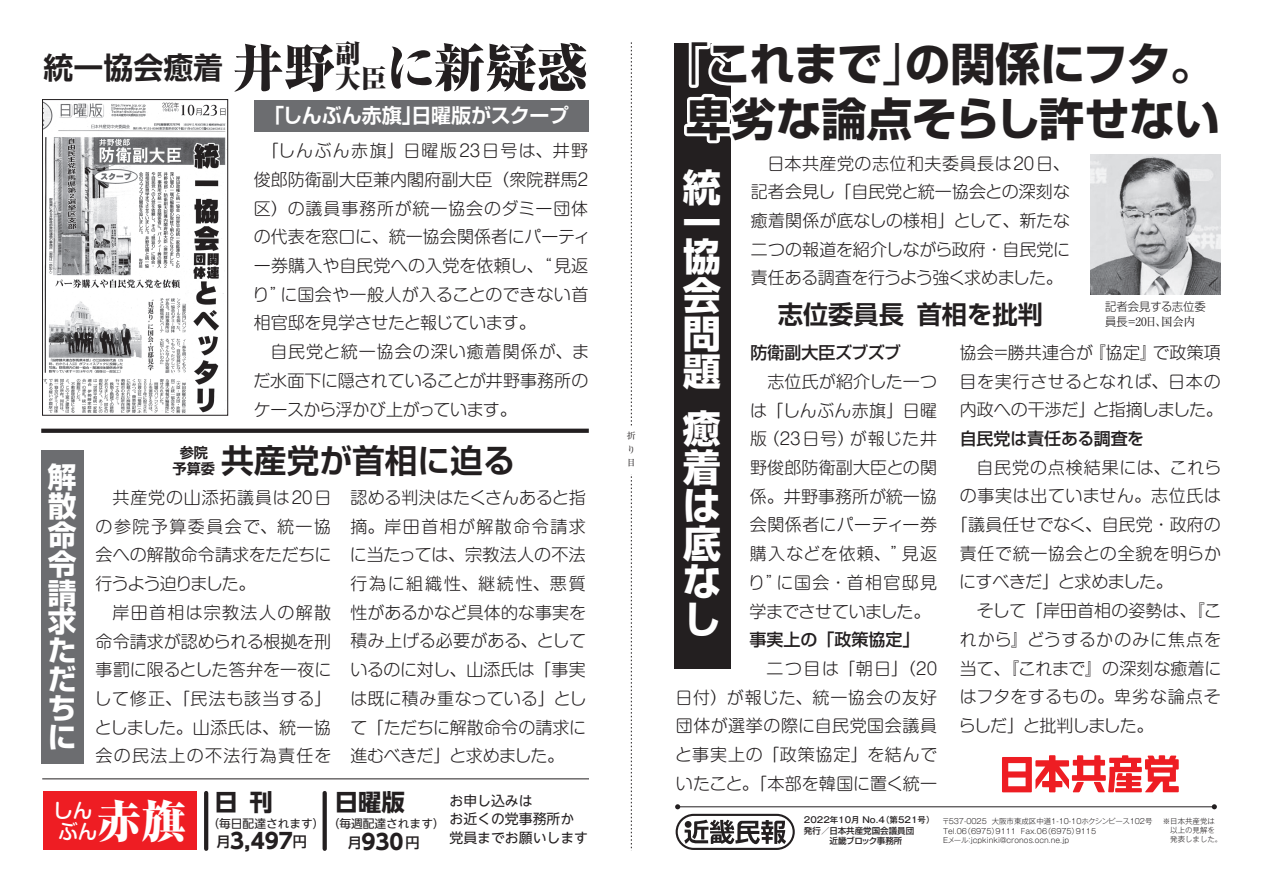
<style>
.page{position:relative;width:1263px;height:893px;background:#fff}
.page>*{position:absolute;margin:0;border:0;box-sizing:border-box;transform-origin:0 0}
.t1{font:800 expanded 51.3px "Ryumin Pr 5";color:#231f20}
.t2{font:700 45.15px/54.8px "Shin Go Pr 5";color:#231f20;text-align:center}
.t3{font:800 expanded 44.85px "Ryumin Pr 5";color:#fff}
.t4{font:700 38.25px/38.2px "Shin Go Pr 5";color:#fff;text-align:justify}
.t5{font:700 32.7px "Shin Go Pr 5 De";color:#231f20}
.t6{font:700 30px "Shin Go Pr 5 De";color:#231f20}
.t7{font:700 28.8px/28.8px "Shin Go Pr 5";color:#fff;text-align:justify}
.t8{font:800 expanded 25.65px "Ryumin Pr 5";color:#231f20}
.t9{font:700 25.2px "Shin Go Pr 5 De";color:#231f20}
.t10{font:700 23.4px "UD Shin Go NT Pro";color:#231f20}
.t11{font:700 21.3px "UD Shin Go NT Pro";color:#231f20}
.t12{font:700 19.95px "Shin Go Pr 5 De";letter-spacing:-.005em;color:#fff}
.t13{font:500 19.8px/20.9px "Shin M Go Pro";color:#fff}
.t14{font:300 16.95px/28.7px "Shin M Go Pro";letter-spacing:.005em;color:#231f20;text-align:justify}
.t15{font:300 16.95px/28.7px "Shin M Go Pro";letter-spacing:.03em;color:#231f20}
.t16{font:500 16.95px "Shin Go Pr 5";color:#231f20}
.t17{font:300 16.95px "Shin M Go Pro";letter-spacing:.035em;color:#231f20}
.t18{font:300 16.95px "Shin M Go Pro";letter-spacing:.055em;color:#231f20}
.t19{font:300 16.95px "Shin M Go Pro";letter-spacing:.04em;color:#231f20}
.t20{font:300 16.95px "Shin M Go Pro";letter-spacing:.045em;color:#231f20}
.t21{font:300 16.95px "Shin M Go Pro";letter-spacing:-.04em;color:#231f20}
.t22{font:300 16.95px "Shin M Go Pro";letter-spacing:-.055em;color:#231f20}
.t23{font:700 14.1px "Shin Go Pr 5 De";color:#231f20}
.t24{font:13.8px/18.9px "UD Shin Go NT Pro";color:#231f20}
.t25{font:11.7px "UD Shin Go NT Pro";color:#231f20}
.t26{font:11.7px "Ryumin Pr 5";color:#231f20}
.t27{font:300 11.7px "Shin Go Pr 5";color:#231f20}
.t28{font:9px/13.5px "Ryumin Pr 5";color:#231f20}
.t29{font:500 8.55px/10.6px "Shin Go Pr 5";color:#231f20}
.t30{font:500 8.55px "Gothic MB101 Pr 5";color:#231f20}
.t31{font:300 7.5px/9.6px "Gothic MB101 Pr 5";color:#231f20}
.s1{font-size:25.65px}
.s2{font-weight:500;font-size:14.25px}
.s3{font-weight:400}
.s4{font-family:"Shin Go Pr 5";font-weight:300}
</style>
<div class="page">
<div style="left:41px;top:450px;width:43px;height:314px;background:#6c6d70"></div>
<div style="left:674px;top:44px;width:56px;height:625px;background:#231f20"></div>
<svg style="left:684px;top:820px;width:102px;height:24px"></svg>
<div style="left:676px;top:814px;width:119px;height:36px;border:2px solid #231f20;border-radius:17px"></div>
<hr style="left:678px;top:806px;width:536px;height:1px;background:#231f20">
<svg style="left:1212px;top:804px;width:5px;height:5px"></svg>
<svg style="left:675px;top:804px;width:5px;height:5px"></svg>
<div style="left:43px;top:792px;width:153px;height:58px;background:#ee1d23"></div>
<svg style="left:204px;top:793px;width:4px;height:56px"></svg>
<svg style="left:323px;top:793px;width:4px;height:56px"></svg>
<hr style="left:42px;top:778px;width:547px;height:1px;background:#231f20">
<svg style="left:674px;top:43px;width:547px;height:338px"></svg>
<svg style="left:1002px;top:755px;width:177px;height:37px"></svg>
<img style="left:1090px;top:155px;width:130px;height:140px">
<div style="left:254px;top:100px;width:335px;height:32px;background:#6c6d70"></div>
<img style="left:44px;top:102px;width:182px;height:311px">
<div style="left:42px;top:99px;width:186px;height:316px;border:1px solid #231f20"></div>
<svg style="left:41px;top:429px;width:548px;height:4px;background:#292526"></svg>
<svg style="left:631px;top:42px;width:1px;height:809px"></svg>
<div style="left:626px;top:426px;width:11px;height:48px;background:#fff"></div>
<h3 class="t6" style="left:44px;top:43px;width:181px">統一協会癒着</h3>
<h3 class="t8" style="left:335px;top:33px;width:53px">副　</h3>
<h1 class="t1" style="left:232px;top:27px;width:357px">井野<span class="s1">大臣</span>に新疑惑</h1>
<p class="t12" style="left:264px;top:99px;width:306px">「しんぶん赤旗」日曜版がスクープ</p>
<p class="t14" style="left:252px;top:135px;width:341px;text-align:left">　「しんぶん赤旗」日曜版23日号は、井野俊郎防衛副大臣兼内閣府副大臣（衆院群馬２区）の議員事務所が統一協会のダミー団体の代表を窓口に、統一協会関係者にパーティー券購入や自民党への入党を依頼し、“見返り”に国会や一般人が入ることのできない首相官邸を見学させたと報じています。<br>　自民党と統一協会の深い癒着関係が、まだ水面下に隠されていることが井野事務所のケースから浮かび上がっています。</p>
<h3 class="t7" style="left:48px;top:461px;width:30px">解散命令請求ただちに</h3>
<p class="t23" style="left:180px;top:441px;width:30px">参院</p>
<h3 class="t5" style="left:221px;top:434px;width:296px">共産党が首相に迫る</h3>
<p class="t23" style="left:173px;top:457px;width:44px">予算委</p>
<p class="t15" style="left:95px;top:481px;width:238px">　共産党の山添拓議員は20日の参院予算委員会で、統一協会への解散命令請求をただちに行うよう迫りました。<br>　岸田首相は宗教法人の解散命令請求が認められる根拠を刑事罰に限るとした答弁を一夜にして修正、「民法も該当する」としました。山添氏は、統一協会の民法上の不法行為責任を</p>
<p class="t14" style="left:350px;top:481px;width:238px">認める判決はたくさんあると指摘。岸田首相が解散命令請求に当たっては、宗教法人の不法行為に組織性、継続性、悪質性があるかなど具体的な事実を積み上げる必要がある、としているのに対し、山添氏は「事実は既に積み重なっている」として「ただちに解散命令の請求に進むべきだ」と求めました。</p>
<h3 class="t10" style="left:335px;top:783px;width:72px">日曜版</h3>
<p class="t11" style="left:348px;top:824px;width:73px"><span class="s2">月</span>930<span class="s2">円</span></p>
<p class="t13" style="left:53px;top:798px;width:46px">しんぶん</p>
<h3 class="t3" style="left:97px;top:785px;width:91px">赤旗</h3>
<h3 class="t10" style="left:214px;top:783px;width:60px">日刊</h3>
<p class="t25" style="left:208px;top:814px;width:239px">（毎日配達されます）（毎週配達されます）</p>
<p class="t11" style="left:217px;top:823px;width:92px"><span class="s2">月</span>3,497<span class="s2">円</span></p>
<p class="t24" style="left:450px;top:790px;width:140px">お申し込みは<br>お近くの党事務所か党員までお願いします</p>
<p class="t28" style="left:627px;top:428px;width:10px">折り目</p>
<h2 class="t2" style="left:663px;top:33px;width:558px"><span class="s3">「</span>これまで<span class="s3">」</span>の関係にフタ。卑劣な論点そらし許せない</h2>
<h3 class="t4" style="left:683px;top:168px;width:39px;line-height:34.5px">統一協</h3>
<h3 class="t4" style="left:683px;top:273px;width:39px">会問題</h3>
<h3 class="t4" style="left:683px;top:407px;width:39px">癒着は底なし</h3>
<p class="t14" style="left:751px;top:147px;width:321px">　日本共産党の志位和夫委員長は20日、記者会見し「自民党と統一協会との深刻な癒着関係が底なしの様相」として、新たな二つの報道を紹介しながら政府・自民党に責任ある調査を行うよう強く求めました。</p>
<p class="t27" style="left:1105px;top:297px;width:102px">記者会見する志位委</p>
<p class="t26" style="left:1105px;top:312px;width:92px"><span class="s4">員長</span>＝20日、国会内</p>
<h3 class="t9" style="left:778px;top:293px;width:267px">志位委員長首相を批判</h3>
<p class="t14" style="left:959px;top:336px;width:265px">協会＝勝共連合が『協定』で政策項目を実行させるとなれば、日本の内政への干渉だ」と指摘しました。</p>
<p class="t16" style="left:960px;top:425px;width:186px">自民党は責任ある調査を</p>
<p class="t18" style="left:960px;top:454px;width:263px">　自民党の点検結果には、これら</p>
<p class="t19" style="left:960px;top:482px;width:263px">の事実は出ていません。志位氏は</p>
<p class="t14" style="left:951px;top:508px;width:271px">「議員任せでなく、自民党・政府の</p>
<p class="t17" style="left:960px;top:540px;width:263px">責任で統一協会との全貌を明らか</p>
<p class="t21" style="left:959px;top:568px;width:215px">にすべきだ」と求めました。</p>
<p class="t14" style="left:960px;top:594px;width:263px">　そして「岸田首相の姿勢は、『こ</p>
<p class="t20" style="left:960px;top:626px;width:263px">れから』どうするかのみに焦点を</p>
<p class="t14" style="left:960px;top:652px;width:263px">当て、『これまで』の深刻な癒着に</p>
<p class="t17" style="left:960px;top:683px;width:263px">はフタをするもの。卑劣な論点そ</p>
<p class="t22" style="left:959px;top:712px;width:196px">らしだ」と批判しました。</p>
<p class="t16" style="left:750px;top:339px;width:152px">防衛副大臣ズブズブ</p>
<p class="t14" style="left:748px;top:365px;width:190px">　志位氏が紹介した一つは「しんぶん赤旗」日曜版（23日号）が報じた井野俊郎防衛副大臣との関係。井野事務所が統一協会関係者にパーティー券購入などを依頼、”見返り”に国会・首相官邸見学までさせていました。</p>
<p class="t16" style="left:749px;top:626px;width:172px">事実上の「政策協定」</p>
<p class="t14" style="left:675px;top:652px;width:264px;text-indent:74px">　二つ目は「朝日」（20日付）が報じた、統一協会の友好団体が選挙の際に自民党国会議員と事実上の「政策協定」を結んでいたこと。「本部を韓国に置く統一</p>
<p class="t30" style="left:804px;top:813px;width:132px">2022年10月 No.4（第521号）</p>
<p class="t29" style="left:804px;top:824px;width:112px">発行／日本共産党国会議員団　　　近畿ブロック事務所</p>
<p class="t31" style="left:942px;top:816px;width:212px">〒537-0025 大阪市東成区中道1-10-10ホクシンピース102号<br>Tel.06（6975）9111 Fax.06（6975）9115<br>Eメール：jcpkinki@cronos.ocn.ne.jp</p>
<p class="t31" style="left:1163px;top:816px;width:61px;line-height:9px">※日本共産党は　以上の見解を　発表しました。</p>
</div>
